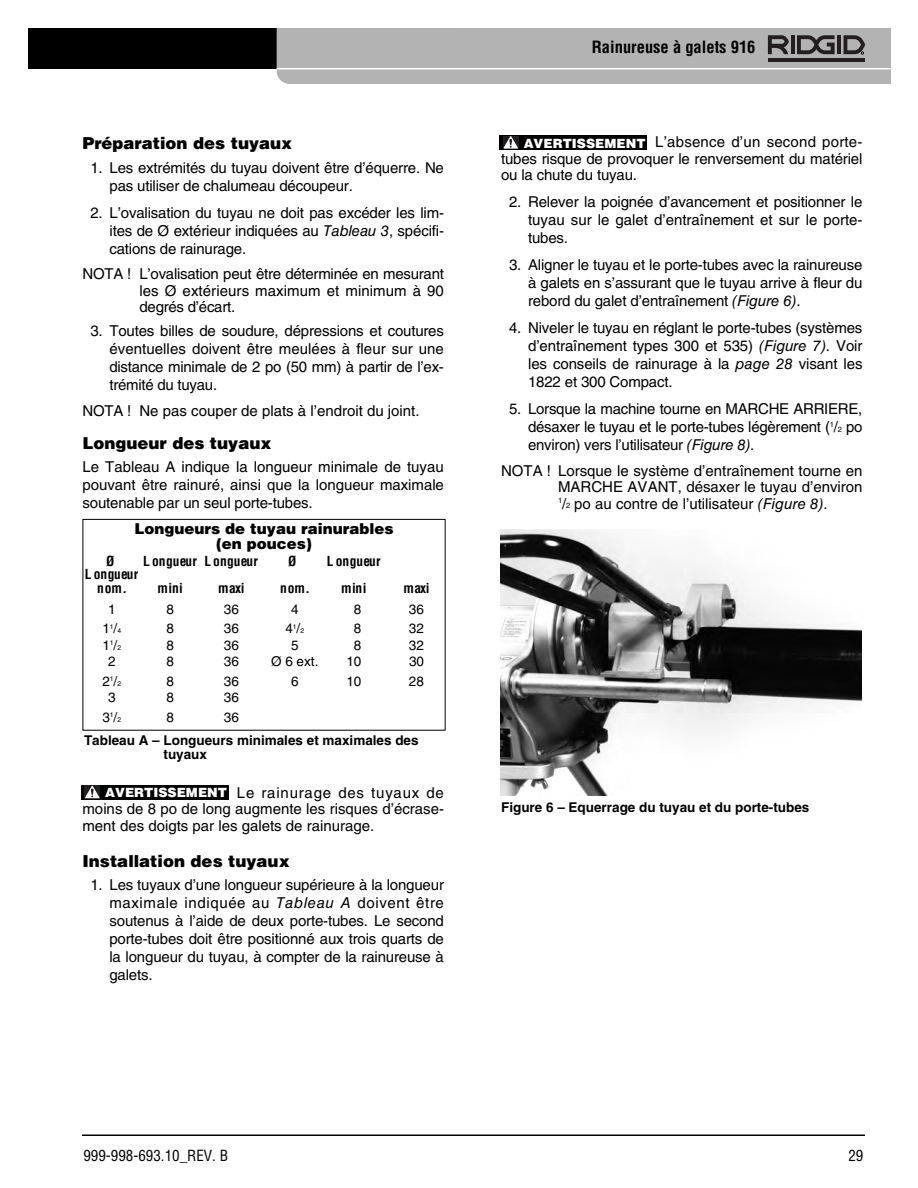
<style>
.page{position:relative;width:918px;height:1188px;background:#fff}
.page>*{position:absolute;margin:0;border:0;box-sizing:border-box;transform-origin:0 0}
.t1{font:900 16.5px "Helvetica LT Std";color:#000}
.t2{font:700 condensed 16.5px "Helvetica LT Std";color:#000}
.t3{font:15px/18px "Helvetica LT Std";letter-spacing:-.01em;color:#000;text-align:justify}
.t4{font:900 15px/15px "Helvetica LT Std";color:#000;text-align:center}
.t5{font:condensed 15px "Helvetica LT Std";color:#000}
.t6{font:700 13.5px/13.5px "Helvetica LT Std";color:#000}
.t7{font:13.5px "Helvetica LT Std";color:#000}
.t8{font:700 condensed 13.5px/13.5px "Helvetica LT Std";letter-spacing:.015em;color:#000;text-align:center}
.t9{font:900 12.75px "Helvetica LT Std";color:#fff}
.s1{font-style:italic}
.s2{font-size:6.75px}
.s3{font-size:7.5px}
</style>
<div class="page">
<div style="left:28px;top:28px;width:427px;height:41px;background:#000"></div>
<svg style="left:277px;top:28px;width:614px;height:56px;background:#afaeaf"></svg>
<hr style="left:82px;top:1134px;width:783px;height:2px;background:#000">
<div style="left:83px;top:519px;width:363px;height:212px;border:1px solid #000"></div>
<img style="left:501px;top:529px;width:361px;height:266px">
<div style="left:81px;top:785px;width:148px;height:15px;background:#000"></div>
<svg style="left:85px;top:786px;width:15px;height:12px"></svg>
<div style="left:500px;top:135px;width:147px;height:15px;background:#000"></div>
<svg style="left:503px;top:136px;width:15px;height:12px"></svg>
<p class="t1" style="left:82px;top:137px;width:211px">Préparation des tuyaux</p>
<p class="t3" style="left:110px;top:160px;width:336px;text-indent:-19px">1. Les extrémités du tuyau doivent être d’équerre. Ne pas utiliser de chalumeau découpeur.</p>
<p class="t3" style="left:109px;top:205px;width:336px;text-indent:-19px">2. L’ovalisation du tuyau ne doit pas excéder les lim&shy;ites de Ø extérieur indiquées au <span class="s1">Tableau 3</span>, spécifi&shy;cations de rainurage.</p>
<p class="t3" style="left:139px;top:267px;width:306px;line-height:16.5px;text-indent:-57px">NOTA ! L’ovalisation peut être déterminée en mesurant les Ø extérieurs maximum et minimum à 90 degrés d’écart.</p>
<p class="t3" style="left:109px;top:323px;width:336px;text-indent:-19px">3. Toutes billes de soudure, dépressions et coutures éventuelles doivent être meulées à fleur sur une distance minimale de 2 po (50 mm) à partir de l’ex - trémité du tuyau.</p>
<p class="t3" style="left:82px;top:403px;width:339px">NOTA ! Ne pas couper de plats à l’endroit du joint.</p>
<p class="t1" style="left:82px;top:437px;width:190px">Longueur des tuyaux</p>
<p class="t3" style="left:82px;top:459px;width:363px">Le Tableau A indique la longueur minimale de tuyau pouvant être rainuré, ainsi que la longueur maximale soutenable par un seul porte-tubes.</p>
<p class="t4" style="left:134px;top:523px;width:261px">Longueurs de tuyau rainurables (en pouces)</p>
<p class="t8" style="left:106px;top:555px;width:10px">Ø</p>
<p class="t8" style="left:143px;top:555px;width:116px">L ongueur L ongueur</p>
<p class="t8" style="left:288px;top:555px;width:10px">Ø</p>
<p class="t8" style="left:327px;top:555px;width:55px">L ongueur</p>
<p class="t8" style="left:85px;top:569px;width:55px">L ongueur nom.</p>
<p class="t8" style="left:158px;top:582px;width:27px">mini</p>
<p class="t8" style="left:218px;top:582px;width:28px">maxi</p>
<p class="t8" style="left:280px;top:582px;width:31px">nom.</p>
<p class="t8" style="left:341px;top:582px;width:27px">mini</p>
<p class="t8" style="left:403px;top:582px;width:28px">maxi</p>
<p class="t7" style="left:108px;top:604px;width:9px">1</p>
<p class="t7" style="left:167px;top:604px;width:9px">8</p>
<p class="t7" style="left:224px;top:604px;width:17px">36</p>
<p class="t7" style="left:291px;top:604px;width:9px">4</p>
<p class="t7" style="left:354px;top:604px;width:9px">8</p>
<p class="t7" style="left:409px;top:604px;width:17px">36</p>
<p class="t7" style="left:102px;top:624px;width:20px">1<sup>1</sup>/<span class="s2">4</span></p>
<p class="t7" style="left:167px;top:624px;width:9px">8</p>
<p class="t7" style="left:224px;top:624px;width:17px">36</p>
<p class="t7" style="left:285px;top:624px;width:20px">4<sup>1</sup>/<span class="s2">2</span></p>
<p class="t7" style="left:354px;top:624px;width:9px">8</p>
<p class="t7" style="left:409px;top:624px;width:17px">32</p>
<p class="t7" style="left:102px;top:640px;width:20px">1<sup>1</sup>/<span class="s2">2</span></p>
<p class="t7" style="left:167px;top:640px;width:9px">8</p>
<p class="t7" style="left:224px;top:640px;width:17px">36</p>
<p class="t7" style="left:291px;top:640px;width:9px">5</p>
<p class="t7" style="left:354px;top:640px;width:9px">8</p>
<p class="t7" style="left:409px;top:640px;width:17px">32</p>
<p class="t7" style="left:108px;top:657px;width:9px">2</p>
<p class="t7" style="left:167px;top:657px;width:9px">8</p>
<p class="t7" style="left:224px;top:657px;width:17px">36</p>
<p class="t7" style="left:271px;top:657px;width:49px">Ø 6 ext.</p>
<p class="t7" style="left:346px;top:657px;width:17px">10</p>
<p class="t7" style="left:409px;top:657px;width:17px">30</p>
<p class="t7" style="left:102px;top:676px;width:20px">2<sup>1</sup>/<span class="s2">2</span></p>
<p class="t7" style="left:167px;top:676px;width:9px">8</p>
<p class="t7" style="left:224px;top:676px;width:17px">36</p>
<p class="t7" style="left:291px;top:676px;width:9px">6</p>
<p class="t7" style="left:346px;top:676px;width:17px">10</p>
<p class="t7" style="left:409px;top:676px;width:17px">28</p>
<p class="t7" style="left:108px;top:693px;width:9px">3</p>
<p class="t7" style="left:167px;top:693px;width:9px">8</p>
<p class="t7" style="left:224px;top:693px;width:17px">36</p>
<p class="t7" style="left:102px;top:712px;width:20px">3<sup>1</sup>/<span class="s2">2</span></p>
<p class="t7" style="left:167px;top:712px;width:9px">8</p>
<p class="t7" style="left:224px;top:712px;width:17px">36</p>
<p class="t6" style="left:164px;top:735px;width:257px;text-indent:-80px">Tableau A – Longueurs minimales et maximales des tuyaux</p>
<p class="t9" style="left:105px;top:788px;width:123px">AVERTISSEMENT</p>
<p class="t3" style="left:82px;top:785px;width:363px;line-height:16.5px;text-indent:154px">Le rainurage des tuyaux de moins de 8 po de long augmente les risques d’écrase&shy;ment des doigts par les galets de rainurage.</p>
<p class="t1" style="left:82px;top:855px;width:209px">Installation des tuyaux</p>
<p class="t3" style="left:109px;top:877px;width:336px;text-indent:-19px">1. Les tuyaux d’une longueur supérieure à la longueur maximale indiquée au <span class="s1">Tableau A</span> doivent être soutenus à l’aide de deux porte-tubes. Le second porte-tubes doit être positionné aux trois quarts de la longueur du tuyau, à compter de la rainureuse à galets.</p>
<p class="t2" style="left:592px;top:41px;width:165px">Rainureuse à galets 916</p>
<p class="t3" style="left:501px;top:135px;width:363px;line-height:16.5px;text-indent:154px">L’absence d’un second porte&shy;tubes risque de provoquer le renversement du matériel ou la chute du tuyau.</p>
<p class="t3" style="left:528px;top:194px;width:336px;text-indent:-19px">2. Relever la poignée d’avancement et positionner le tuyau sur le galet d’entraînement et sur le porte&shy;tubes.</p>
<p class="t3" style="left:528px;top:257px;width:336px;text-indent:-19px">3. Aligner le tuyau et le porte-tubes avec la rainureuse à galets en s’assurant que le tuyau arrive à fleur du rebord du galet d’entraînement <span class="s1">(Figure 6)</span>.</p>
<p class="t3" style="left:528px;top:320px;width:336px;text-indent:-19px">4. Niveler le tuyau en réglant le porte-tubes (systèmes d’entraînement types 300 et 535) <span class="s1">(Figure 7)</span>. Voir les conseils de rainurage à la <span class="s1">page 28</span> visant les 1822 et 300 Compact.</p>
<p class="t3" style="left:528px;top:401px;width:336px;text-indent:-19px">5. Lorsque la machine tourne en MARCHE ARRIERE, désaxer le tuyau et le porte-tubes légèrement (<sup>1</sup>/<span class="s3">2</span> po environ) vers l’utilisateur <span class="s1">(Figure 8)</span>.</p>
<p class="t3" style="left:558px;top:464px;width:306px;line-height:16.5px;text-indent:-57px">NOTA ! Lorsque le système d’entraînement tourne en MARCHE AVANT, désaxer le tuyau d’environ <sup>1</sup>/<span class="s3">2</span> po au contre de l’utilisateur <span class="s1">(Figure 8)</span>.</p>
<p class="t9" style="left:524px;top:139px;width:123px">AVERTISSEMENT</p>
<p class="t6" style="left:501px;top:802px;width:310px">Figure 6 – Equerrage du tuyau et du porte-tubes</p>
<p class="t5" style="left:83px;top:1150px;width:146px">999-998-693.10_REV. B</p>
<p class="t5" style="left:848px;top:1150px;width:16px">29</p>
</div>
